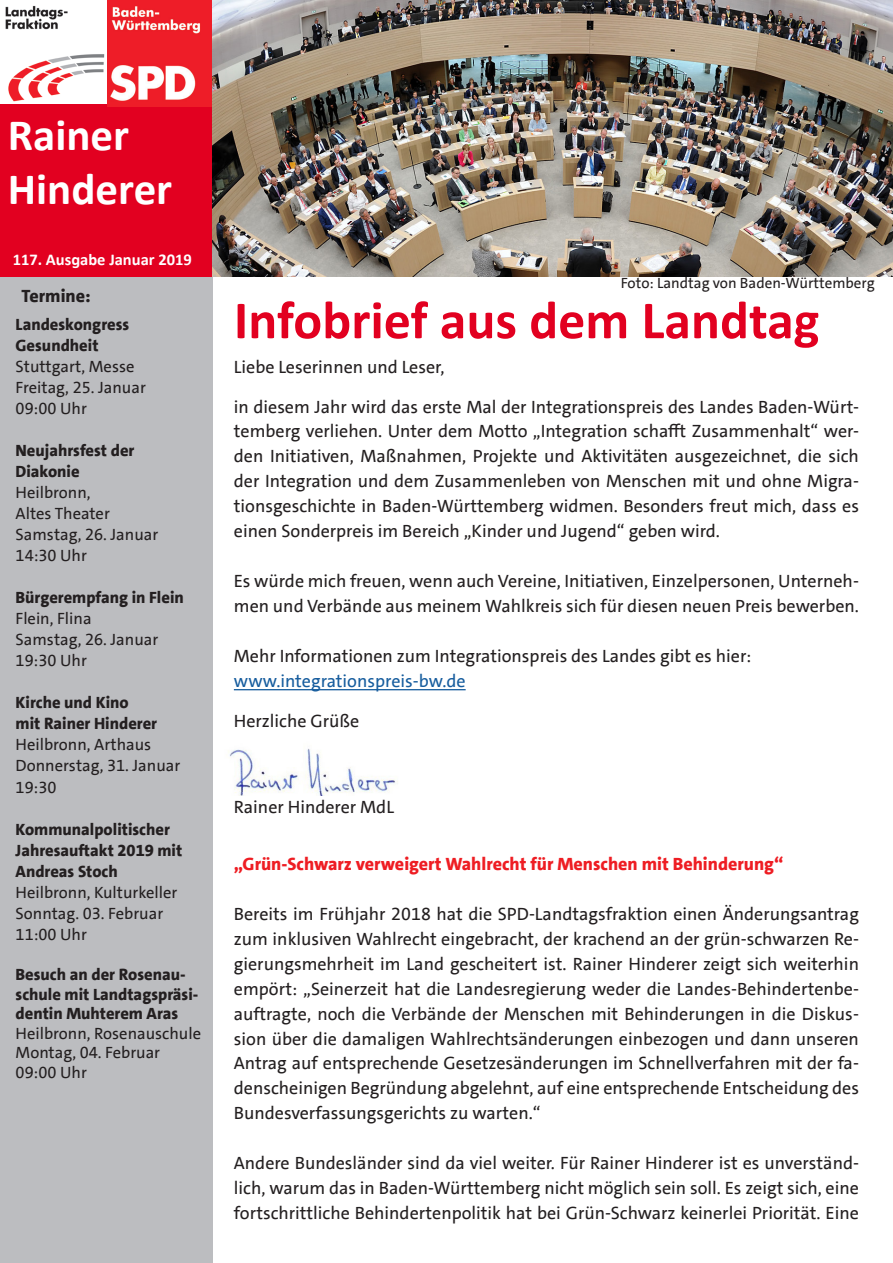
<style>
.page{position:relative;width:893px;height:1263px;background:#fff}
.page>*{position:absolute;margin:0;border:0;box-sizing:border-box;transform-origin:0 0}
.t1{font:700 54px "Calibri";color:#e20020}
.t2{font:700 45px "Calibri";color:#fff}
.t3{font:18px/24.9px "SPD The Sans";color:#231f20;text-align:justify}
.t4{font:800 18px "SPD The Sans";color:#ee1d23}
.t5{font:18px "SPD The Sans";color:#175d9e}
.t6{font:800 18px "SPD The Sans";color:#231f20}
.Fließtext{font:16.5px "SPD The Sans";color:#231f20}
.Fließtext-2{font:800 16.5px/21px "SPD The Sans";color:#231f20}
.t7{font:700 16.5px "Calibri";color:#fff}
.t8{font:15px "SPD The Sans";color:#231f20}
</style>
<div class="page">
<div style="left:0;top:276px;width:213px;height:987px;background:#bcbdc0"></div>
<div style="left:0;top:0;width:213px;height:276px;background:#e20020"></div>
<div style="left:0;top:0;width:106px;height:104px;background:#fff"></div>
<img style="left:5px;top:5px;width:100px;height:97px">
<img style="left:107px;top:0;width:106px;height:106px">
<hr style="left:234px;top:689px;width:232px;height:1px;background:#175d9e">
<img style="left:228px;top:748px;width:170px;height:48px">
<img style="left:213px;top:0;width:680px;height:276px">
<p class="t2" style="left:8px;top:103px;width:123px">Rainer</p>
<p class="t2" style="left:8px;top:157px;width:166px">Hinderer</p>
<p class="t7" style="left:13px;top:248px;width:181px">117. Ausgabe Januar 2019</p>
<p class="t6" style="left:22px;top:285px;width:71px">Termine:</p>
<p class="Fließtext-2" style="left:16px;top:314px;width:115px">Landeskongress</p>
<p class="Fließtext-2" style="left:16px;top:335px;width:84px">Gesundheit</p>
<p class="Fließtext" style="left:16px;top:356px;width:120px">Stuttgart, Messe</p>
<p class="Fließtext" style="left:16px;top:377px;width:132px">Freitag, 25. Januar</p>
<p class="Fließtext" style="left:16px;top:398px;width:73px">09:00 Uhr</p>
<p class="Fließtext-2" style="left:16px;top:440px;width:120px">Neujahrsfest der</p>
<p class="Fließtext-2" style="left:16px;top:461px;width:66px">Diakonie</p>
<p class="Fließtext" style="left:16px;top:482px;width:77px">Heilbronn,</p>
<p class="Fließtext" style="left:16px;top:503px;width:96px">Altes Theater</p>
<p class="Fließtext" style="left:16px;top:524px;width:144px">Samstag, 26. Januar</p>
<p class="Fließtext" style="left:16px;top:545px;width:73px">14:30 Uhr</p>
<p class="Fließtext-2" style="left:16px;top:587px;width:170px">Bürgerempfang in Flein</p>
<p class="Fließtext" style="left:16px;top:608px;width:78px">Flein, Flina</p>
<p class="Fließtext" style="left:16px;top:629px;width:144px">Samstag, 26. Januar</p>
<p class="Fließtext" style="left:16px;top:650px;width:73px">19:30 Uhr</p>
<p class="Fließtext-2" style="left:16px;top:692px;width:115px">Kirche und Kino</p>
<p class="Fließtext-2" style="left:16px;top:713px;width:143px">mit Rainer Hinderer</p>
<p class="Fließtext" style="left:16px;top:734px;width:137px">Heilbronn, Arthaus</p>
<p class="Fließtext" style="left:16px;top:755px;width:166px">Donnerstag, 31. Januar</p>
<p class="Fließtext" style="left:16px;top:776px;width:42px">19:30</p>
<p class="Fließtext-2" style="left:16px;top:818px;width:168px">Kommunalpolitischer<br>Jahresauftakt 2019 mit<br>Andreas Stoch</p>
<p class="Fließtext" style="left:16px;top:881px;width:163px">Heilbronn, Kulturkeller</p>
<p class="Fließtext" style="left:16px;top:902px;width:149px">Sonntag. 03. Februar</p>
<p class="Fließtext" style="left:16px;top:923px;width:73px">11:00 Uhr</p>
<p class="Fließtext-2" style="left:16px;top:965px;width:184px;line-height:19.5px">Besuch an der Rosenau&shy;schule mit Landtagspräsi&shy;dentin Muhterem Aras</p>
<p class="Fließtext" style="left:16px;top:1022px;width:187px">Heilbronn, Rosenauschule</p>
<p class="Fließtext" style="left:16px;top:1042px;width:146px">Montag, 04. Februar</p>
<p class="Fließtext" style="left:16px;top:1061px;width:73px">09:00 Uhr</p>
<p class="t8" style="left:621px;top:273px;width:255px">Foto: Landtag von Baden-Württemberg</p>
<p class="t1" style="left:234px;top:282px;width:587px">Infobrief aus dem Landtag</p>
<p class="t3" style="left:234px;top:354px;width:212px">Liebe Leserinnen und Leser,</p>
<p class="t3" style="left:234px;top:394px;width:627px">in diesem Jahr wird das erste Mal der Integrationspreis des Landes Baden-Würt&shy;temberg verliehen. Unter dem Motto „Integration schafft Zusammenhalt“ wer&shy;den Initiativen, Maßnahmen, Projekte und Aktivitäten ausgezeichnet, die sich der Integration und dem Zusammenleben von Menschen mit und ohne Migra&shy;tionsgeschichte in Baden-Württemberg widmen. Besonders freut mich, dass es einen Sonderpreis im Bereich „Kinder und Jugend“ geben wird.</p>
<p class="t3" style="left:234px;top:568px;width:627px">Es würde mich freuen, wenn auch Vereine, Initiativen, Einzelpersonen, Unterneh&shy;men und Verbände aus meinem Wahlkreis sich für diesen neuen Preis bewerben.</p>
<p class="t3" style="left:234px;top:643px;width:519px">Mehr Informationen zum Integrationspreis des Landes gibt es hier:</p>
<p class="t5" style="left:234px;top:669px;width:233px">www.integrationspreis-bw.de</p>
<p class="t3" style="left:234px;top:708px;width:127px">Herzliche Grüße</p>
<p class="t3" style="left:234px;top:795px;width:162px">Rainer Hinderer MdL</p>
<p class="t4" style="left:234px;top:852px;width:551px">„Grün-Schwarz verweigert Wahlrecht für Menschen mit Behinderung“</p>
<p class="t3" style="left:234px;top:902px;width:627px">Bereits im Frühjahr 2018 hat die SPD-Landtagsfraktion einen Änderungsantrag zum inklusiven Wahlrecht eingebracht, der krachend an der grün-schwarzen Re&shy;gierungsmehrheit im Land gescheitert ist. Rainer Hinderer zeigt sich weiterhin empört: „Seinerzeit hat die Landesregierung weder die Landes-Behindertenbe&shy;auftragte, noch die Verbände der Menschen mit Behinderungen in die Diskus&shy;sion über die damaligen Wahlrechtsänderungen einbezogen und dann unseren Antrag auf entsprechende Gesetzesänderungen im Schnellverfahren mit der fa&shy;denscheinigen Begründung abgelehnt, auf eine entsprechende Entscheidung des Bundesverfassungsgerichts zu warten.“</p>
<p class="t3" style="left:234px;top:1151px;width:627px">Andere Bundesländer sind da viel weiter. Für Rainer Hinderer ist es unverständ&shy;lich, warum das in Baden-Württemberg nicht möglich sein soll. Es zeigt sich, eine fortschrittliche Behindertenpolitik hat bei Grün-Schwarz keinerlei Priorität. Eine</p>
</div>
